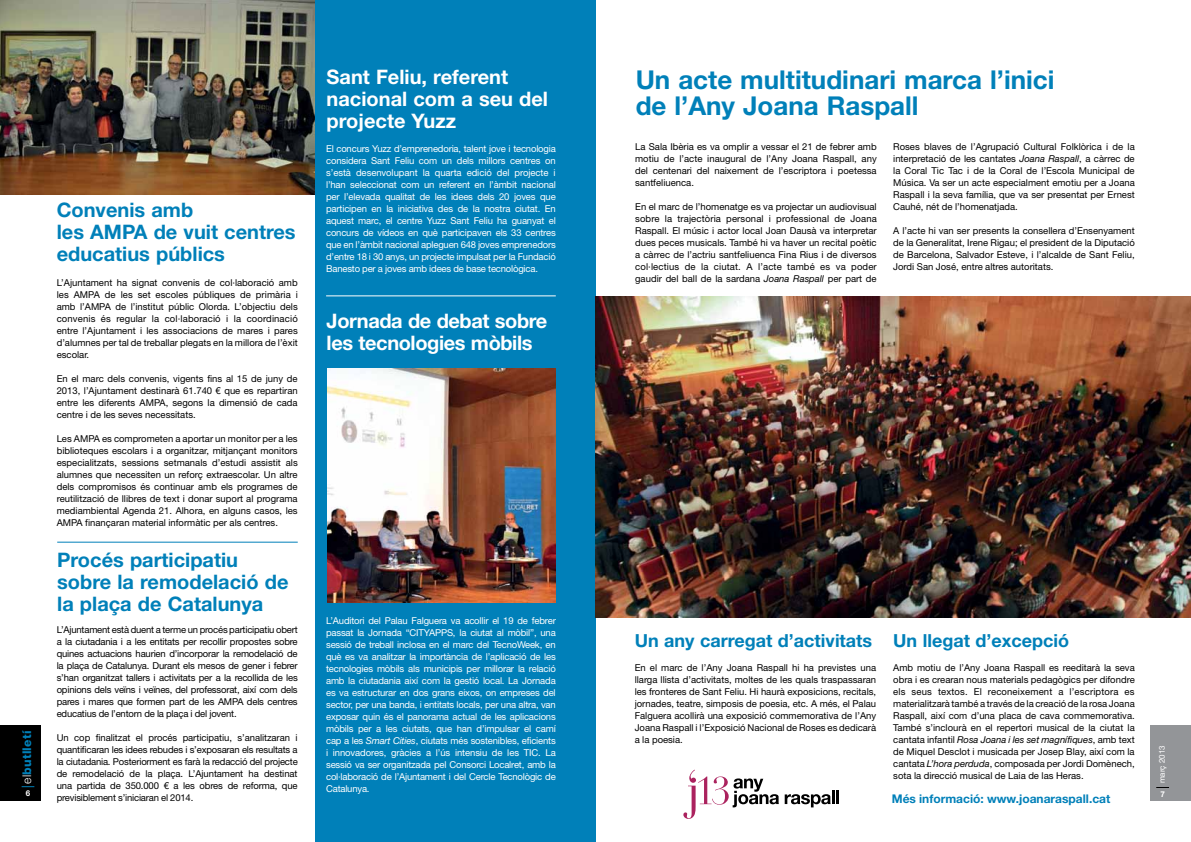
<style>
.page{position:relative;width:1191px;height:842px;background:#fff}
.page>*{position:absolute;margin:0;border:0;box-sizing:border-box;transform-origin:0 0}
.t1{font:700 26px/26px "Helvetica Neue LT Std";color:#0080b9}
.t2{font:700 20px/22px "Helvetica Neue LT Std";color:#0080b9}
.t3{font:700 20px/22px "Helvetica Neue LT Std";color:#fff}
.t4{font:700 20px/22px "Helvetica Neue LT Std";letter-spacing:-.02em;color:#fff}
.t5{font:700 18px "Helvetica Neue LT Std";color:#0080b9}
.t6{font:700 12px "Helvetica Neue LT Std";color:#0080b9}
.t7{font:800 12px "Helvetica Neue LT Std";letter-spacing:.02em;color:#0080b9}
.t8{font:9.5px/12px "Helvetica Neue LT Std";color:#000;text-align:justify}
.t9{font:9.5px/12px "Helvetica Neue LT Std";letter-spacing:-.02em;color:#fff;text-align:justify}
.t10{font:8px "Helvetica Neue LT Std";color:#fff}
.t11{font:700 8px "Helvetica Neue LT Std";color:#fff}
.s1{font-weight:300;color:#fff}
.s2{font-style:italic}
</style>
<div class="page">
<div style="left:1150px;top:725px;width:41px;height:76px;background:#939598"></div>
<div style="left:0;top:725px;width:41px;height:76px;background:#000"></div>
<svg style="left:1156px;top:787px;width:13px;height:1px"></svg>
<svg style="left:22px;top:786px;width:12px;height:1px"></svg>
<div style="left:315px;top:0;width:280px;height:842px;background:#0080b9"></div>
<svg style="left:683px;top:770px;width:155px;height:49px"></svg>
<img style="left:0;top:0;width:315px;height:194px">
<hr style="left:326px;top:295px;width:230px;height:1px;background:#fff">
<hr style="left:57px;top:542px;width:241px;height:1px;background:#0080b9">
<img style="left:327px;top:368px;width:228px;height:235px">
<img style="left:595px;top:296px;width:596px;height:321px">
<p class="t7" style="left:20px;top:784px;width:55px;rotate:-90deg"><span class="s1">el</span>butlletí</p>
<p class="t11" style="left:26px;top:788px;width:6px">6</p>
<h2 class="t2" style="left:57px;top:199px;width:240px">Convenis amb<br>les AMPA de vuit centres educatius públics</h2>
<p class="t8" style="left:57px;top:277px;width:243px">L’Ajuntament ha signat convenis de col·laboració amb les AMPA de les set escoles públiques de primària i amb l’AMPA de l’institut públic Olorda. L’objectiu dels convenis és regular la col·laboració i la coordinació entre l’Ajuntament i les associacions de mares i pares d’alumnes per tal de treballar plegats en la millora de l’èxit escolar.</p>
<p class="t8" style="left:57px;top:373px;width:242px">En el marc dels convenis, vigents fins al 15 de juny de 2013, l’Ajuntament destinarà 61.740 € que es repartiran entre les diferents AMPA, segons la dimensió de cada centre i de les seves necessitats.</p>
<p class="t8" style="left:57px;top:433px;width:242px">Les AMPA es comprometen a aportar un monitor per a les biblioteques escolars i a organitzar, mitjançant monitors especialitzats, sessions setmanals d’estudi assistit als alumnes que necessiten un reforç extraescolar. Un altre dels compromisos és continuar amb els programes de reutilització de llibres de text i donar suport al programa mediambiental Agenda 21. Alhora, en alguns casos, les AMPA finançaran material informàtic per als centres.</p>
<h2 class="t2" style="left:57px;top:548px;width:233px">Procés participatiu sobre la remodelació de la plaça de Catalunya</h2>
<p class="t8" style="left:57px;top:623px;width:242px">L’Ajuntament està duent a terme un procés participatiu obert a la ciutadania i a les entitats per recollir propostes sobre quines actuacions haurien d’incorporar la remodelació de la plaça de Catalunya. Durant els mesos de gener i febrer s’han organitzat tallers i activitats per a la recollida de les opinions dels veïns i veïnes, del professorat, així com dels pares i mares que formen part de les AMPA dels centres educatius de l’entorn de la plaça i del jovent.</p>
<p class="t8" style="left:57px;top:731px;width:242px">Un cop finalitzat el procés participatiu, s’analitzaran i quantificaran les idees rebudes i s’exposaran els resultats a la ciutadania. Posteriorment es farà la redacció del projecte de remodelació de la plaça. L’Ajuntament ha destinat una partida de 350.000 € a les obres de reforma, que previsiblement s’iniciaran el 2014.</p>
<h2 class="t3" style="left:326px;top:66px;width:223px">Sant Feliu, referent nacional com a seu del projecte Yuzz</h2>
<p class="t9" style="left:326px;top:143px;width:231px">El concurs Yuzz d’emprenedoria, talent jove i tecnologia considera Sant Feliu com un dels millors centres on s’està desenvolupant la quarta edició del projecte i l’han seleccionat com un referent en l’àmbit nacional per l’elevada qualitat de les idees dels 20 joves que participen en la iniciativa des de la nostra ciutat. En aquest marc, el centre Yuzz Sant Feliu ha guanyat el concurs de vídeos en què participaven els 33 centres que en l’àmbit nacional apleguen 648 joves emprenedors d’entre 18 i 30 anys, un projecte impulsat per la Fundació Banesto per a joves amb idees de base tecnològica.</p>
<h2 class="t4" style="left:326px;top:310px;width:222px">Jornada de debat sobre les tecnologies mòbils</h2>
<p class="t9" style="left:326px;top:615px;width:231px">L’Auditori del Palau Falguera va acollir el 19 de febrer passat la Jornada “CITYAPPS, la ciutat al mòbil”, una sessió de treball inclosa en el marc del TecnoWeek, en què es va analitzar la importància de l’aplicació de les tecnologies mòbils als municipis per millorar la relació amb la ciutadania així com la gestió local. La Jornada es va estructurar en dos grans eixos, on empreses del sector, per una banda, i entitats locals, per una altra, van exposar quin és el panorama actual de les aplicacions mòbils per a les ciutats, que han d’impulsar el camí cap a les <span class="s2">Smart Cities</span>, ciutats més sostenibles, eficients i innovadores, gràcies a l’ús intensiu de les TIC. La sessió va ser organitzada pel Consorci Localret, amb la col·laboració de l’Ajuntament i del Cercle Tecnològic de Catalunya.</p>
<h1 class="t1" style="left:635px;top:67px;width:420px">Un acte multitudinari marca l’inici de l’Any Joana Raspall</h1>
<p class="t8" style="left:635px;top:140px;width:243px">La Sala Ibèria es va omplir a vessar el 21 de febrer amb motiu de l’acte inaugural de l’Any Joana Raspall, any del centenari del naixement de l’escriptora i poetessa santfeliuenca.</p>
<p class="t8" style="left:635px;top:200px;width:243px">En el marc de l’homenatge es va projectar un audiovisual sobre la trajectòria personal i professional de Joana Raspall. El músic i actor local Joan Dausà va interpretar dues peces musicals. També hi va haver un recital poètic a càrrec de l’actriu santfeliuenca Fina Rius i de diversos col·lectius de la ciutat. A l’acte també es va poder gaudir del ball de la sardana <span class="s2">Joana Raspall</span> per part de</p>
<p class="t8" style="left:893px;top:140px;width:243px">Roses blaves de l’Agrupació Cultural Folklòrica i de la interpretació de les cantates <span class="s2">Joana Raspall</span>, a càrrec de la Coral Tic Tac i de la Coral de l’Escola Municipal de Música. Va ser un acte especialment emotiu per a Joana Raspall i la seva família, que va ser presentat per Ernest Cauhé, nét de l’homenatjada.</p>
<p class="t8" style="left:893px;top:224px;width:243px">A l’acte hi van ser presents la consellera d’Ensenyament de la Generalitat, Irene Rigau; el president de la Diputació de Barcelona, Salvador Esteve, i l’alcalde de Sant Feliu, Jordi San José, entre altres autoritats.</p>
<h3 class="t5" style="left:634px;top:629px;width:239px">Un any carregat d’activitats</h3>
<p class="t8" style="left:634px;top:661px;width:243px">En el marc de l’Any Joana Raspall hi ha previstes una llarga llista d’activitats, moltes de les quals traspassaran les fronteres de Sant Feliu. Hi haurà exposicions, recitals, jornades, teatre, simposis de poesia, etc. A més, el Palau Falguera acollirà una exposició commemorativa de l’Any Joana Raspall i l’Exposició Nacional de Roses es dedicarà a la poesia.</p>
<h3 class="t5" style="left:893px;top:629px;width:177px">Un llegat d’excepció</h3>
<p class="t8" style="left:893px;top:661px;width:243px">Amb motiu de l’Any Joana Raspall es reeditarà la seva obra i es crearan nous materials pedagògics per difondre els seus textos. El reconeixement a l’escriptora es materialitzarà també a través de la creació de la rosa Joana Raspall, així com d’una placa de cava commemorativa.<br>També s’inclourà en el repertori musical de la ciutat la cantata infantil <span class="s2">Rosa Joana i les set magnífiques</span>, amb text de Miquel Desclot i musicada per Josep Blay, així com la cantata <span class="s2">L’hora perduda</span>, composada per Jordi Domènech, sota la direcció musical de Laia de las Heras.</p>
<p class="t6" style="left:891px;top:791px;width:220px">Més informació: www.joanaraspall.cat</p>
<p class="t10" style="left:1157px;top:783px;width:40px;rotate:-90deg">març 2013</p>
<p class="t11" style="left:1160px;top:789px;width:6px">7</p>
</div>
